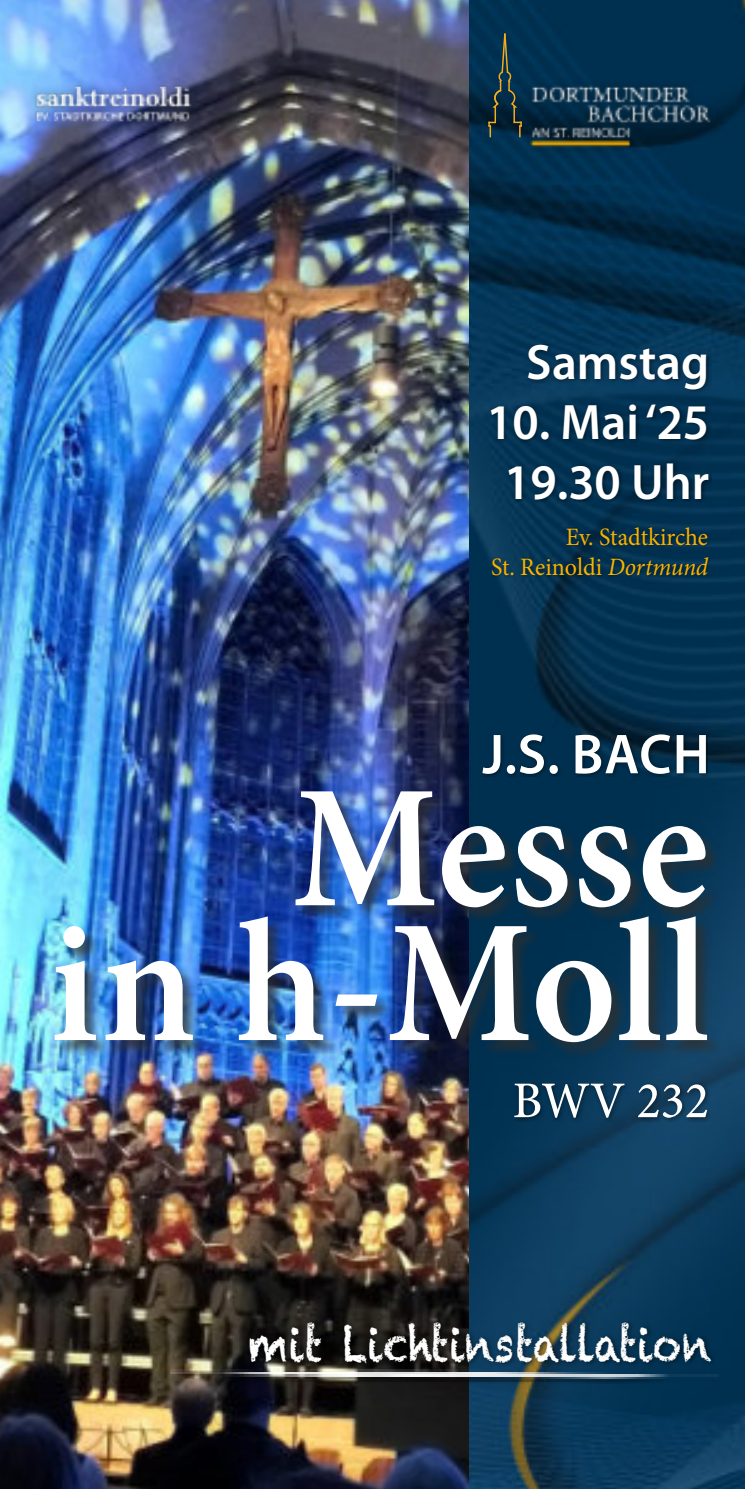
<style>
.page{position:relative;width:745px;height:1489px;background:#fff}
.page>*{position:absolute;margin:0;border:0;box-sizing:border-box;transform-origin:0 0}
.t1{font:600 175px "Minion Pro";letter-spacing:.005em;color:#fff}
.t2{font:600 175px "Minion Pro";letter-spacing:.005em;color:#fff;scale:.94 1}
.t3{font:600 56.75px "Myriad Pro";color:#fff}
.t4{font:500 51.5px "Minion Pro";color:#fff}
.t5{font:600 50px "Myriad Pro";color:#fff}
.t6{font:48.25px "Chalkduster";color:#fff;scale:.82 1}
.t7{font:25px "Minion Pro";color:#f9b200;scale:.96 1}
.s1{font-style:italic}
</style>
<div class="page">
<img style="left:468px;top:0;width:276px;height:1090px">
<img style="left:468px;top:1090px;width:276px;height:398px">
<img style="left:0;top:0;width:468px;height:1488px">
<img style="left:26px;top:76px;width:175px;height:55px">
<svg style="left:488px;top:33px;width:33px;height:104px;background:#193944"></svg>
<img style="left:522px;top:77px;width:195px;height:80px">
<img style="left:491px;top:527px;width:218px;height:50px">
<img style="left:490px;top:344px;width:220px;height:158px">
<img style="left:55px;top:791px;width:667px;height:267px">
<img style="left:250px;top:1321px;width:462px;height:45px">
<img style="left:173px;top:1371px;width:550px;height:15px">
<img style="left:170px;top:1369px;width:548px;height:12px">
<img style="left:514px;top:1083px;width:195px;height:38px">
<img style="left:482px;top:734px;width:225px;height:43px">
<p class="t5" style="left:526px;top:341px;width:184px">Samstag</p>
<p class="t5" style="left:486px;top:401px;width:224px">10. Mai ‘25</p>
<p class="t5" style="left:504px;top:461px;width:206px">19.30 Uhr</p>
<p class="t7" style="left:565px;top:526px;width:150px">Ev. Stadtkirche</p>
<p class="t7" style="left:490px;top:556px;width:227px">St. Reinoldi <span class="s1">Dortmund</span></p>
<p class="t3" style="left:482px;top:730px;width:229px">J.S. BACH</p>
<p class="t2" style="left:292px;top:778px;width:444px">Messe</p>
<p class="t1" style="left:49px;top:912px;width:660px">in h-Moll</p>
<p class="t4" style="left:512px;top:1079px;width:198px">BWV 232</p>
<p class="t6" style="left:248px;top:1312px;width:566px">mit Lichtinstallation</p>
</div>
